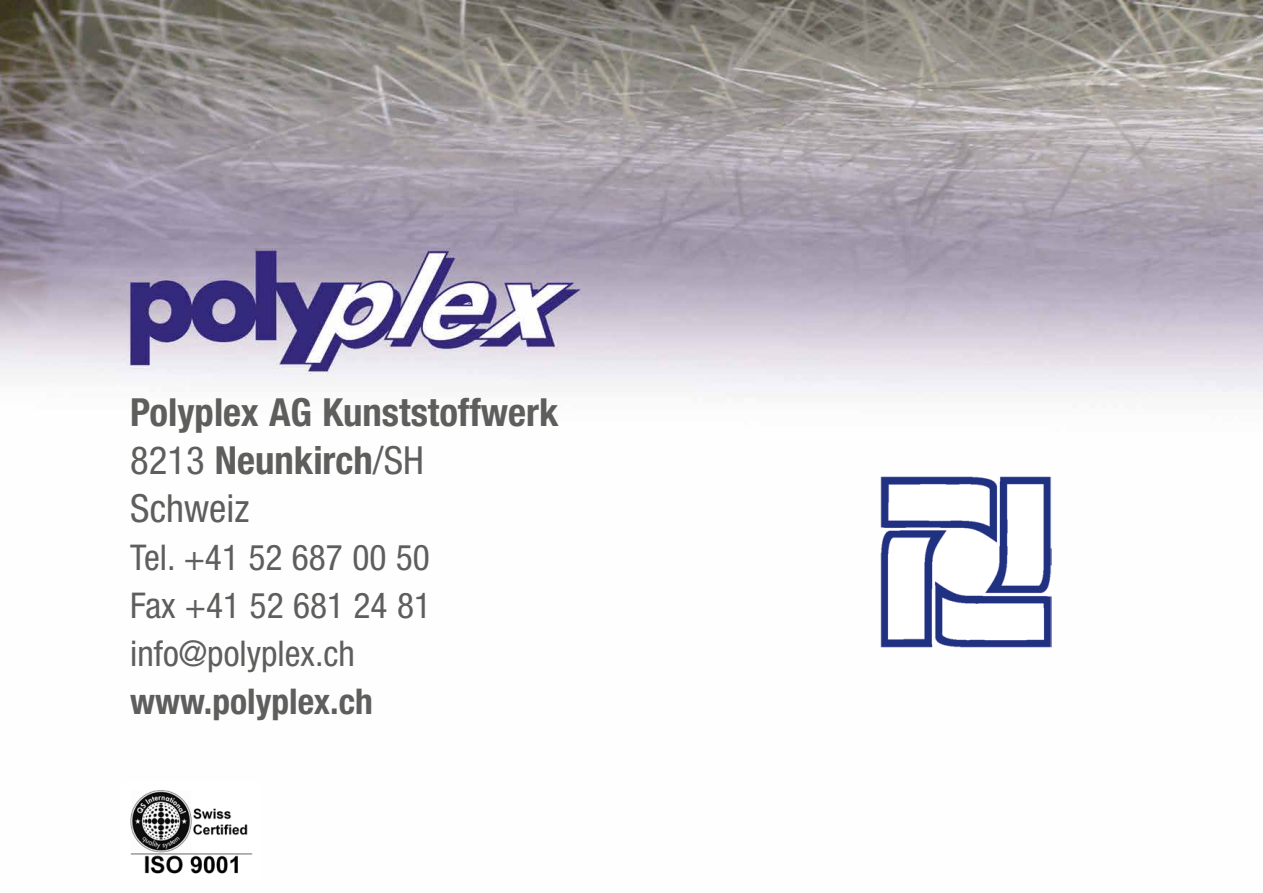
<style>
.page{position:relative;width:1263px;height:893px;background:#fff}
.page>*{position:absolute;margin:0;border:0;box-sizing:border-box;transform-origin:0 0}
.t1{font:700 condensed 38.7px/48px "Helvetica Neue";color:#5e5e5d}
.t2{font:condensed 35.55px/48px "Helvetica Neue";color:#5e5e5d;text-align:justify}
.t3{font:700 condensed 35.55px "Helvetica Neue";color:#5e5e5d}
.s1{font-weight:400}
</style>
<div class="page">
<img style="left:0;top:0;width:1263px;height:648px">
<img style="left:880px;top:476px;width:171px;height:171px">
<img style="left:130px;top:790px;width:123px;height:84px">
<p class="t1" style="left:130px;top:388px;width:430px">Polyplex AG Kunststoffwerk<br><span class="s1">8213</span> Neunkirch<span class="s1">/SH<br>Schweiz</span></p>
<p class="t2" style="left:130px;top:533px;width:302px">Tel. +41 52 687 00 50<br>Fax +41 52 681 24 81 info@polyplex.ch</p>
<p class="t3" style="left:130px;top:680px;width:244px">www.polyplex.ch</p>
</div>
